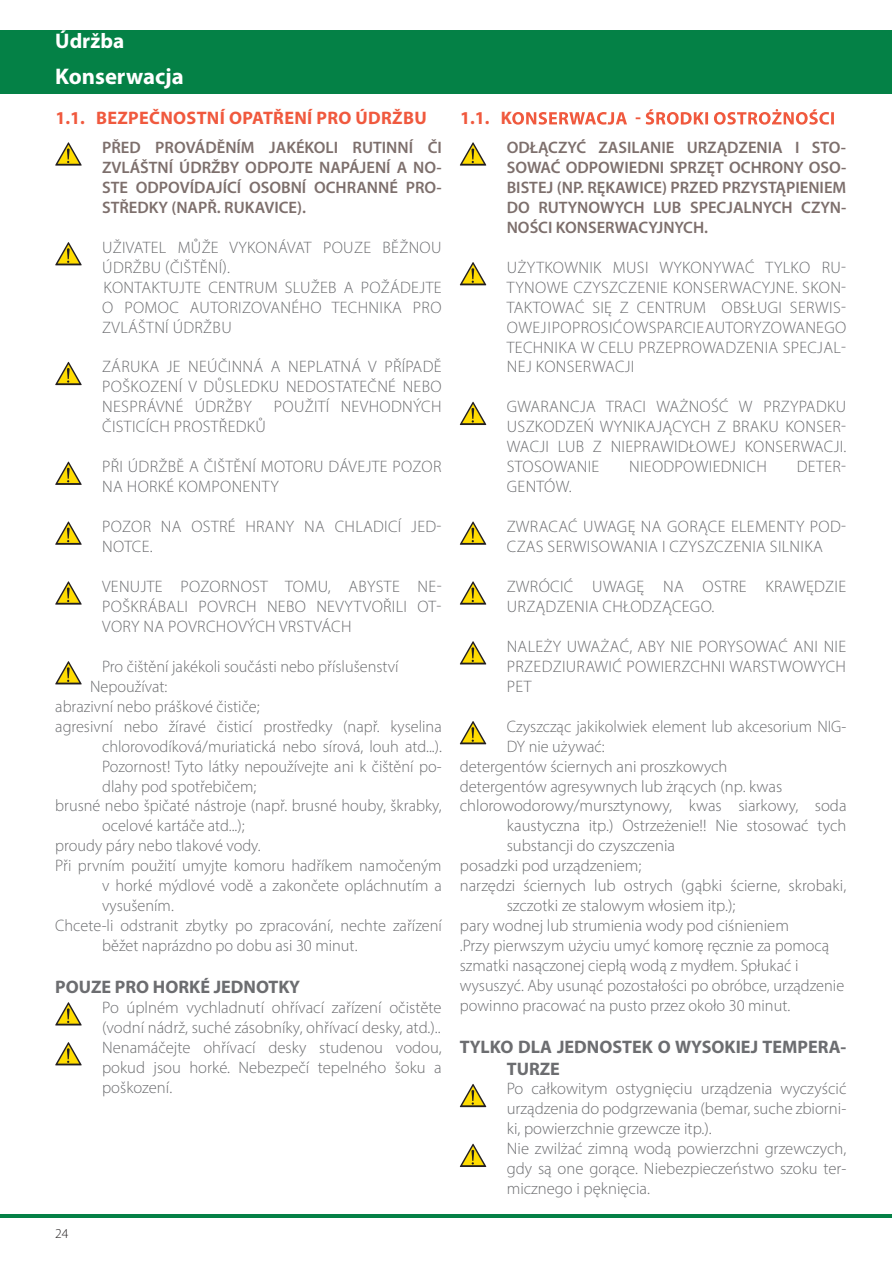
<style>
.page{position:relative;width:893px;height:1263px;background:#fff}
.page>*{position:absolute;margin:0;border:0;box-sizing:border-box;transform-origin:0 0}
.t1{font:700 22.65px "Myriad Pro";color:#fff}
.t2{font:700 21.15px "Myriad Pro";color:#fff}
.t3{font:700 18.15px/21.8px "Myriad Pro";color:#6c6d70}
.t4{font:700 18.15px "Myriad Pro";letter-spacing:.02em;color:#f0593e}
.t5{font:300 16.65px/20px "Myriad Pro";color:#6c6d70;text-align:justify}
.t6{font:300 16.65px/20px "Myriad Pro";letter-spacing:.02em;color:#6c6d70}
.t7{font:600 16.65px/20px "Myriad Pro";color:#7d6f6c;text-align:justify}
.t8{font:300 13.65px "Myriad Pro";color:#231f20}
</style>
<div class="page">
<div style="left:1px;top:30px;width:891px;height:64px;background:#048146"></div>
<hr style="left:1px;top:1214px;width:891px;height:3px;background:#048146">
<svg style="left:512px;top:109px;width:322px;height:16px"></svg>
<svg style="left:460px;top:142px;width:26px;height:24px"></svg>
<svg style="left:460px;top:262px;width:26px;height:23px"></svg>
<svg style="left:460px;top:402px;width:26px;height:23px"></svg>
<svg style="left:460px;top:521px;width:26px;height:24px"></svg>
<svg style="left:460px;top:581px;width:26px;height:24px"></svg>
<svg style="left:460px;top:641px;width:26px;height:23px"></svg>
<svg style="left:460px;top:721px;width:26px;height:23px"></svg>
<svg style="left:460px;top:1084px;width:26px;height:23px"></svg>
<svg style="left:460px;top:1144px;width:26px;height:23px"></svg>
<svg style="left:55px;top:142px;width:27px;height:24px"></svg>
<svg style="left:55px;top:242px;width:27px;height:23px"></svg>
<svg style="left:55px;top:362px;width:27px;height:23px"></svg>
<svg style="left:55px;top:462px;width:27px;height:23px"></svg>
<svg style="left:55px;top:521px;width:27px;height:24px"></svg>
<svg style="left:55px;top:581px;width:27px;height:24px"></svg>
<svg style="left:55px;top:661px;width:27px;height:23px"></svg>
<svg style="left:55px;top:1002px;width:27px;height:23px"></svg>
<svg style="left:55px;top:1042px;width:27px;height:23px"></svg>
<p class="t2" style="left:55px;top:27px;width:70px">Údržba</p>
<h1 class="t1" style="left:55px;top:61px;width:130px">Konserwacja</h1>
<p class="t4" style="left:55px;top:106px;width:373px">1.1. BEZPEČNOSTNÍ OPATŘENÍ PRO ÚDRŽBU</p>
<p class="t7" style="left:102px;top:137px;width:341px">PŘED PROVÁDĚNÍM JAKÉKOLI RUTINNÍ ČI ZVLÁŠTNÍ ÚDRŽBY ODPOJTE NAPÁJENÍ A NO-STE ODPOVÍDAJÍCÍ OSOBNÍ OCHRANNÉ PRO-STŘEDKY (NAPŘ. RUKAVICE).</p>
<p class="t6" style="left:102px;top:237px;width:341px">UŽIVATEL MŮŽE VYKONÁVAT POUZE BĚŽNOU<br>ÚDRŽBU (ČIŠTĚNÍ).<br>KONTAKTUJTE CENTRUM SLUŽEB A POŽÁDEJTE<br>O POMOC AUTORIZOVANÉHO TECHNIKA PRO<br>ZVLÁŠTNÍ ÚDRŽBU</p>
<p class="t5" style="left:102px;top:357px;width:341px">ZÁRUKA JE NEÚČINNÁ A NEPLATNÁ V PŘÍPADĚ POŠKOZENÍ V DŮSLEDKU NEDOSTATEČNÉ NEBO NESPRÁVNÉ ÚDRŽBY</p>
<p class="t6" style="left:274px;top:397px;width:169px">POUŽITÍ NEVHODNÝCH</p>
<p class="t6" style="left:102px;top:417px;width:165px">ČISTICÍCH PROSTŘEDKŮ</p>
<p class="t6" style="left:102px;top:457px;width:341px">PŘI ÚDRŽBĚ A ČIŠTĚNÍ MOTORU DÁVEJTE POZOR<br>NA HORKÉ KOMPONENTY</p>
<p class="t6" style="left:102px;top:516px;width:341px">POZOR NA OSTRÉ HRANY NA CHLADICÍ JED-<br>NOTCE.</p>
<p class="t5" style="left:102px;top:576px;width:341px">VENUJTE POZORNOST TOMU, ABYSTE NE-POŠKRÁBALI POVRCH NEBO NEVYTVOŘILI OT-VORY NA POVRCHOVÝCH VRSTVÁCH</p>
<p class="t5" style="left:102px;top:656px;width:298px">Pro čištění jakékoli součásti nebo příslušenství</p>
<p class="t5" style="left:90px;top:676px;width:79px">Nepoužívat:</p>
<p class="t5" style="left:55px;top:696px;width:206px">abrazivní nebo práškové čističe;</p>
<p class="t5" style="left:55px;top:716px;width:388px">agresivní nebo žíravé čisticí prostředky (např. kyselina</p>
<p class="t5" style="left:102px;top:736px;width:341px">chlorovodíková/muriatická nebo sírová, louh atd...).</p>
<p class="t5" style="left:102px;top:756px;width:341px">Pozornost! Tyto látky nepoužívejte ani k čištění po-</p>
<p class="t5" style="left:102px;top:776px;width:156px">dlahy pod spotřebičem;</p>
<p class="t5" style="left:55px;top:796px;width:388px">brusné nebo špičaté nástroje (např. brusné houby, škrabky,</p>
<p class="t5" style="left:102px;top:816px;width:144px">ocelové kartáče atd...);</p>
<p class="t5" style="left:55px;top:836px;width:207px">proudy páry nebo tlakové vody.</p>
<p class="t5" style="left:55px;top:856px;width:388px">Při prvním použití umyjte komoru hadříkem namočeným</p>
<p class="t5" style="left:102px;top:876px;width:341px">v horké mýdlové vodě a zakončete opláchnutím a</p>
<p class="t5" style="left:102px;top:895px;width:73px">vysušením.</p>
<p class="t5" style="left:55px;top:915px;width:388px">Chcete-li odstranit zbytky po zpracování, nechte zařízení</p>
<p class="t5" style="left:102px;top:935px;width:257px">běžet naprázdno po dobu asi 30 minut.</p>
<p class="t3" style="left:55px;top:975px;width:246px">POUZE PRO HORKÉ JEDNOTKY</p>
<p class="t5" style="left:102px;top:997px;width:341px">Po úplném vychladnutí ohřívací zařízení očistěte (vodní nádrž, suché zásobníky, ohřívací desky, atd.)..<br>Nenamáčejte ohřívací desky studenou vodou, pokud jsou horké. Nebezpečí tepelného šoku a poškození.</p>
<p class="t8" style="left:55px;top:1225px;width:15px">24</p>
<p class="t4" style="left:460px;top:106px;width:53px">1.1. K</p>
<p class="t7" style="left:507px;top:137px;width:341px">ODŁĄCZYĆ ZASILANIE URZĄDZENIA I STO-SOWAĆ ODPOWIEDNI SPRZĘT OCHRONY OSO-BISTEJ (NP. RĘKAWICE) PRZED PRZYSTĄPIENIEM DO RUTYNOWYCH LUB SPECJALNYCH CZYN-NOŚCI KONSERWACYJNYCH.</p>
<p class="t5" style="left:507px;top:257px;width:341px">UŻYTKOWNIK MUSI WYKONYWAĆ TYLKO RU-TYNOWE CZYSZCZENIE KONSERWACYJNE. SKON-TAKTOWAĆ SIĘ Z CENTRUM OBSŁUGI SERWIS-OWEJIPOPROSIĆOWSPARCIEAUTORYZOWANEGO TECHNIKA W CELU PRZEPROWADZENIA SPECJAL-NEJ KONSERWACJI</p>
<p class="t5" style="left:507px;top:397px;width:341px">GWARANCJA TRACI WAŻNOŚĆ W PRZYPADKU USZKODZEŃ WYNIKAJĄCYCH Z BRAKU KONSER-WACJI LUB Z NIEPRAWIDŁOWEJ KONSERWACJI.<br>STOSOWANIE</p>
<p class="t6" style="left:629px;top:457px;width:139px">NIEODPOWIEDNICH</p>
<p class="t5" style="left:797px;top:457px;width:51px">DETER-</p>
<p class="t5" style="left:507px;top:476px;width:66px">GENTÓW.</p>
<p class="t6" style="left:507px;top:516px;width:341px">ZWRACAĆ UWAGĘ NA GORĄCE ELEMENTY POD-<br>CZAS SERWISOWANIA I CZYSZCZENIA SILNIKA</p>
<p class="t6" style="left:507px;top:576px;width:341px">ZWRÓCIĆ UWAGĘ NA OSTRE KRAWĘDZIE<br>URZĄDZENIA CHŁODZĄCEGO.</p>
<p class="t5" style="left:507px;top:636px;width:341px">NALEŻY UWAŻAĆ, ABY NIE PORYSOWAĆ ANI NIE PRZEDZIURAWIĆ POWIERZCHNI WARSTWOWYCH PET</p>
<p class="t5" style="left:507px;top:716px;width:341px">Czyszcząc jakikolwiek element lub akcesorium NIG-</p>
<p class="t5" style="left:507px;top:736px;width:99px">DY nie używać:</p>
<p class="t5" style="left:460px;top:756px;width:269px">detergentów ściernych ani proszkowych</p>
<p class="t5" style="left:460px;top:776px;width:324px">detergentów agresywnych lub żrących (np. kwas</p>
<p class="t5" style="left:460px;top:796px;width:388px">chlorowodorowy/mursztynowy, kwas siarkowy, soda</p>
<p class="t5" style="left:507px;top:816px;width:341px">kaustyczna itp.) Ostrzeżenie!! Nie stosować tych</p>
<p class="t5" style="left:507px;top:836px;width:170px">substancji do czyszczenia</p>
<p class="t5" style="left:460px;top:856px;width:183px">posadzki pod urządzeniem;</p>
<p class="t5" style="left:460px;top:876px;width:388px">narzędzi ściernych lub ostrych (gąbki ścierne, skrobaki,</p>
<p class="t5" style="left:507px;top:895px;width:230px">szczotki ze stalowym włosiem itp.);</p>
<p class="t5" style="left:460px;top:915px;width:331px">pary wodnej lub strumienia wody pod ciśnieniem</p>
<p class="t5" style="left:460px;top:935px;width:371px">.Przy pierwszym użyciu umyć komorę ręcznie za pomocą</p>
<p class="t5" style="left:460px;top:955px;width:340px">szmatki nasączonej ciepłą wodą z mydłem. Spłukać i</p>
<p class="t5" style="left:460px;top:975px;width:386px">wysuszyć. Aby usunąć pozostałości po obróbce, urządzenie</p>
<p class="t5" style="left:460px;top:995px;width:332px">powinno pracować na pusto przez około 30 minut.</p>
<p class="t3" style="left:507px;top:1035px;width:341px;text-indent:-47px">TYLKO DLA JEDNOSTEK O WYSOKIEJ TEMPERA-<br>TURZE</p>
<p class="t5" style="left:507px;top:1079px;width:341px;text-align:left">Po całkowitym ostygnięciu urządzenia wyczyścić urządzenia do podgrzewania (bemar, suche zbiorni&shy;ki, powierzchnie grzewcze itp.).<br>Nie zwilżać zimną wodą powierzchni grzewczych, gdy są one gorące. Niebezpieczeństwo szoku ter&shy;micznego i pęknięcia.</p>
</div>
